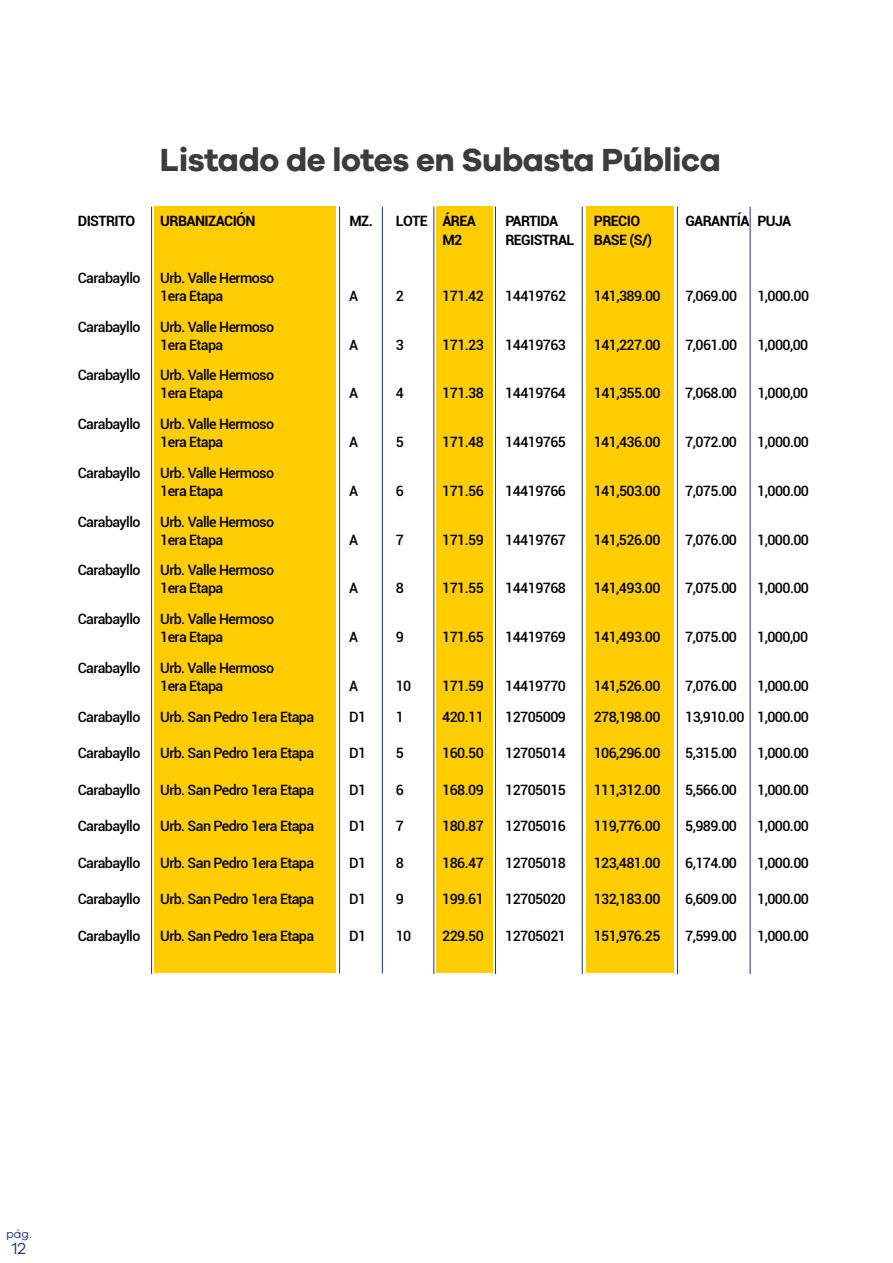
<style>
.page{position:relative;width:893px;height:1263px;background:#fff}
.page>*{position:absolute;margin:0;border:0;box-sizing:border-box;transform-origin:0 0}
.t1{font:700 33px "Galano Grotesque";letter-spacing:-.015em;color:#3c3c3b}
.t2{font:16.5px "Galano Grotesque";color:#1e347c}
.t3{font:500 14.25px/18px "Roboto";letter-spacing:-.04em;color:#000}
.t4{font:700 14.25px "Roboto";letter-spacing:-.04em;color:#000}
.t5{font:12px "Galano Grotesque";color:#1e347c}
</style>
<div class="page">
<div style="left:155px;top:207px;width:181px;height:766px;background:#ffcd02"></div>
<div style="left:586px;top:207px;width:87px;height:766px;background:#ffcd02"></div>
<div style="left:437px;top:207px;width:56px;height:766px;background:#ffcd02"></div>
<hr style="left:151px;top:207px;width:1px;height:767px;background:#1e347c">
<hr style="left:339px;top:207px;width:1px;height:766px;background:#1e347c">
<hr style="left:382px;top:207px;width:1px;height:766px;background:#1e347c">
<hr style="left:434px;top:207px;width:1px;height:767px;background:#1e347c">
<hr style="left:495px;top:207px;width:1px;height:767px;background:#1e347c">
<hr style="left:582px;top:207px;width:1px;height:767px;background:#1e347c">
<hr style="left:677px;top:207px;width:1px;height:767px;background:#1e347c">
<hr style="left:750px;top:207px;width:1px;height:767px;background:#1e347c">
<h1 class="t1" style="left:160px;top:140px;width:563px">Listado de lotes en Subasta Pública</h1>
<p class="t4" style="left:78px;top:211px;width:59px">DISTRITO</p>
<p class="t4" style="left:160px;top:211px;width:97px">URBANIZACIÓN</p>
<p class="t4" style="left:349px;top:211px;width:128px">MZ. LOTE ÁREA</p>
<p class="t4" style="left:505px;top:211px;width:54px">PARTIDA</p>
<p class="t4" style="left:594px;top:211px;width:48px">PRECIO</p>
<p class="t4" style="left:685px;top:211px;width:107px">GARANTÍA PUJA</p>
<p class="t4" style="left:442px;top:230px;width:22px">M2</p>
<p class="t4" style="left:505px;top:230px;width:71px">REGISTRAL</p>
<p class="t4" style="left:594px;top:230px;width:60px">BASE (S/)</p>
<p class="t3" style="left:78px;top:268px;width:64px">Carabayllo</p>
<p class="t3" style="left:160px;top:268px;width:115px">Urb. Valle Hermoso<br>1era Etapa</p>
<p class="t3" style="left:349px;top:286px;width:11px">A</p>
<p class="t3" style="left:396px;top:286px;width:10px">2</p>
<p class="t3" style="left:442px;top:286px;width:43px">171.42</p>
<p class="t3" style="left:505px;top:286px;width:62px">14419762</p>
<p class="t3" style="left:594px;top:286px;width:68px">141,389.00</p>
<p class="t3" style="left:685px;top:286px;width:53px">7,069.00</p>
<p class="t3" style="left:757px;top:286px;width:53px">1,000.00</p>
<p class="t3" style="left:78px;top:317px;width:64px">Carabayllo</p>
<p class="t3" style="left:160px;top:317px;width:115px">Urb. Valle Hermoso<br>1era Etapa</p>
<p class="t3" style="left:78px;top:366px;width:64px">Carabayllo</p>
<p class="t3" style="left:160px;top:366px;width:115px">Urb. Valle Hermoso<br>1era Etapa</p>
<p class="t3" style="left:78px;top:414px;width:64px">Carabayllo</p>
<p class="t3" style="left:160px;top:414px;width:115px">Urb. Valle Hermoso<br>1era Etapa</p>
<p class="t3" style="left:78px;top:463px;width:64px">Carabayllo</p>
<p class="t3" style="left:160px;top:463px;width:115px">Urb. Valle Hermoso<br>1era Etapa</p>
<p class="t3" style="left:78px;top:512px;width:64px">Carabayllo</p>
<p class="t3" style="left:160px;top:512px;width:115px">Urb. Valle Hermoso<br>1era Etapa</p>
<p class="t3" style="left:78px;top:561px;width:64px">Carabayllo</p>
<p class="t3" style="left:160px;top:561px;width:115px">Urb. Valle Hermoso<br>1era Etapa</p>
<p class="t3" style="left:78px;top:609px;width:64px">Carabayllo</p>
<p class="t3" style="left:160px;top:609px;width:115px">Urb. Valle Hermoso<br>1era Etapa</p>
<p class="t3" style="left:78px;top:658px;width:64px">Carabayllo</p>
<p class="t3" style="left:160px;top:658px;width:115px">Urb. Valle Hermoso<br>1era Etapa</p>
<p class="t3" style="left:349px;top:335px;width:11px">A</p>
<p class="t3" style="left:396px;top:335px;width:10px">3</p>
<p class="t3" style="left:442px;top:335px;width:43px">171.23</p>
<p class="t3" style="left:505px;top:335px;width:62px">14419763</p>
<p class="t3" style="left:594px;top:335px;width:68px">141,227.00</p>
<p class="t3" style="left:685px;top:335px;width:53px">7,061.00</p>
<p class="t3" style="left:757px;top:335px;width:53px">1,000,00</p>
<p class="t3" style="left:349px;top:384px;width:11px">A</p>
<p class="t3" style="left:396px;top:384px;width:10px">4</p>
<p class="t3" style="left:442px;top:384px;width:43px">171.38</p>
<p class="t3" style="left:505px;top:384px;width:62px">14419764</p>
<p class="t3" style="left:594px;top:384px;width:68px">141,355.00</p>
<p class="t3" style="left:685px;top:384px;width:53px">7,068.00</p>
<p class="t3" style="left:757px;top:384px;width:53px">1,000,00</p>
<p class="t3" style="left:349px;top:432px;width:11px">A</p>
<p class="t3" style="left:396px;top:432px;width:10px">5</p>
<p class="t3" style="left:442px;top:432px;width:43px">171.48</p>
<p class="t3" style="left:505px;top:432px;width:62px">14419765</p>
<p class="t3" style="left:594px;top:432px;width:68px">141,436.00</p>
<p class="t3" style="left:685px;top:432px;width:53px">7,072.00</p>
<p class="t3" style="left:757px;top:432px;width:53px">1,000.00</p>
<p class="t3" style="left:349px;top:481px;width:11px">A</p>
<p class="t3" style="left:396px;top:481px;width:10px">6</p>
<p class="t3" style="left:442px;top:481px;width:43px">171.56</p>
<p class="t3" style="left:505px;top:481px;width:62px">14419766</p>
<p class="t3" style="left:594px;top:481px;width:68px">141,503.00</p>
<p class="t3" style="left:685px;top:481px;width:53px">7,075.00</p>
<p class="t3" style="left:757px;top:481px;width:53px">1,000.00</p>
<p class="t3" style="left:349px;top:530px;width:11px">A</p>
<p class="t3" style="left:396px;top:530px;width:10px">7</p>
<p class="t3" style="left:442px;top:530px;width:43px">171.59</p>
<p class="t3" style="left:505px;top:530px;width:62px">14419767</p>
<p class="t3" style="left:594px;top:530px;width:68px">141,526.00</p>
<p class="t3" style="left:685px;top:530px;width:53px">7,076.00</p>
<p class="t3" style="left:757px;top:530px;width:53px">1,000.00</p>
<p class="t3" style="left:349px;top:579px;width:11px">A</p>
<p class="t3" style="left:396px;top:579px;width:10px">8</p>
<p class="t3" style="left:442px;top:579px;width:43px">171.55</p>
<p class="t3" style="left:505px;top:579px;width:62px">14419768</p>
<p class="t3" style="left:594px;top:579px;width:68px">141,493.00</p>
<p class="t3" style="left:685px;top:579px;width:53px">7,075.00</p>
<p class="t3" style="left:757px;top:579px;width:53px">1,000.00</p>
<p class="t3" style="left:349px;top:627px;width:11px">A</p>
<p class="t3" style="left:396px;top:627px;width:10px">9</p>
<p class="t3" style="left:442px;top:627px;width:43px">171.65</p>
<p class="t3" style="left:505px;top:627px;width:62px">14419769</p>
<p class="t3" style="left:594px;top:627px;width:68px">141,493.00</p>
<p class="t3" style="left:685px;top:627px;width:53px">7,075.00</p>
<p class="t3" style="left:757px;top:627px;width:53px">1,000,00</p>
<p class="t3" style="left:349px;top:676px;width:11px">A</p>
<p class="t3" style="left:396px;top:676px;width:17px">10</p>
<p class="t3" style="left:442px;top:676px;width:43px">171.59</p>
<p class="t3" style="left:505px;top:676px;width:62px">14419770</p>
<p class="t3" style="left:594px;top:676px;width:68px">141,526.00</p>
<p class="t3" style="left:685px;top:676px;width:53px">7,076.00</p>
<p class="t3" style="left:757px;top:676px;width:53px">1,000.00</p>
<p class="t3" style="left:78px;top:707px;width:64px">Carabayllo</p>
<p class="t3" style="left:160px;top:707px;width:155px">Urb. San Pedro 1era Etapa</p>
<p class="t3" style="left:349px;top:707px;width:19px">D1</p>
<p class="t3" style="left:396px;top:707px;width:10px">1</p>
<p class="t3" style="left:442px;top:707px;width:43px">420.11</p>
<p class="t3" style="left:505px;top:707px;width:62px">12705009</p>
<p class="t3" style="left:594px;top:707px;width:68px">278,198.00</p>
<p class="t3" style="left:685px;top:707px;width:125px">13,910.00 1,000.00</p>
<p class="t3" style="left:78px;top:743px;width:64px">Carabayllo</p>
<p class="t3" style="left:160px;top:743px;width:155px">Urb. San Pedro 1era Etapa</p>
<p class="t3" style="left:349px;top:743px;width:19px">D1</p>
<p class="t3" style="left:396px;top:743px;width:10px">5</p>
<p class="t3" style="left:442px;top:743px;width:43px">160.50</p>
<p class="t3" style="left:505px;top:743px;width:62px">12705014</p>
<p class="t3" style="left:594px;top:743px;width:68px">106,296.00</p>
<p class="t3" style="left:685px;top:743px;width:53px">5,315.00</p>
<p class="t3" style="left:757px;top:743px;width:53px">1,000.00</p>
<p class="t3" style="left:78px;top:780px;width:64px">Carabayllo</p>
<p class="t3" style="left:160px;top:780px;width:155px">Urb. San Pedro 1era Etapa</p>
<p class="t3" style="left:349px;top:780px;width:19px">D1</p>
<p class="t3" style="left:396px;top:780px;width:10px">6</p>
<p class="t3" style="left:442px;top:780px;width:43px">168.09</p>
<p class="t3" style="left:505px;top:780px;width:62px">12705015</p>
<p class="t3" style="left:594px;top:780px;width:68px">111,312.00</p>
<p class="t3" style="left:685px;top:780px;width:53px">5,566.00</p>
<p class="t3" style="left:757px;top:780px;width:53px">1,000.00</p>
<p class="t3" style="left:78px;top:816px;width:64px">Carabayllo</p>
<p class="t3" style="left:160px;top:816px;width:155px">Urb. San Pedro 1era Etapa</p>
<p class="t3" style="left:349px;top:816px;width:19px">D1</p>
<p class="t3" style="left:396px;top:816px;width:10px">7</p>
<p class="t3" style="left:442px;top:816px;width:43px">180.87</p>
<p class="t3" style="left:505px;top:816px;width:62px">12705016</p>
<p class="t3" style="left:594px;top:816px;width:68px">119,776.00</p>
<p class="t3" style="left:685px;top:816px;width:53px">5,989.00</p>
<p class="t3" style="left:757px;top:816px;width:53px">1,000.00</p>
<p class="t3" style="left:78px;top:853px;width:64px">Carabayllo</p>
<p class="t3" style="left:160px;top:853px;width:155px">Urb. San Pedro 1era Etapa</p>
<p class="t3" style="left:349px;top:853px;width:19px">D1</p>
<p class="t3" style="left:396px;top:853px;width:10px">8</p>
<p class="t3" style="left:442px;top:853px;width:43px">186.47</p>
<p class="t3" style="left:505px;top:853px;width:62px">12705018</p>
<p class="t3" style="left:594px;top:853px;width:68px">123,481.00</p>
<p class="t3" style="left:685px;top:853px;width:53px">6,174.00</p>
<p class="t3" style="left:757px;top:853px;width:53px">1,000.00</p>
<p class="t3" style="left:78px;top:890px;width:64px">Carabayllo</p>
<p class="t3" style="left:160px;top:890px;width:155px">Urb. San Pedro 1era Etapa</p>
<p class="t3" style="left:349px;top:890px;width:19px">D1</p>
<p class="t3" style="left:396px;top:890px;width:10px">9</p>
<p class="t3" style="left:442px;top:890px;width:43px">199.61</p>
<p class="t3" style="left:505px;top:890px;width:62px">12705020</p>
<p class="t3" style="left:594px;top:890px;width:68px">132,183.00</p>
<p class="t3" style="left:685px;top:890px;width:53px">6,609.00</p>
<p class="t3" style="left:757px;top:890px;width:53px">1,000.00</p>
<p class="t3" style="left:78px;top:926px;width:64px">Carabayllo</p>
<p class="t3" style="left:160px;top:926px;width:155px">Urb. San Pedro 1era Etapa</p>
<p class="t3" style="left:349px;top:926px;width:19px">D1</p>
<p class="t3" style="left:396px;top:926px;width:17px">10</p>
<p class="t3" style="left:442px;top:926px;width:43px">229.50</p>
<p class="t3" style="left:505px;top:926px;width:62px">12705021</p>
<p class="t3" style="left:594px;top:926px;width:68px">151,976.25</p>
<p class="t3" style="left:685px;top:926px;width:53px">7,599.00</p>
<p class="t3" style="left:757px;top:926px;width:53px">1,000.00</p>
<p class="t5" style="left:6px;top:1226px;width:27px">pág.</p>
<p class="t2" style="left:12px;top:1239px;width:16px">12</p>
</div>
